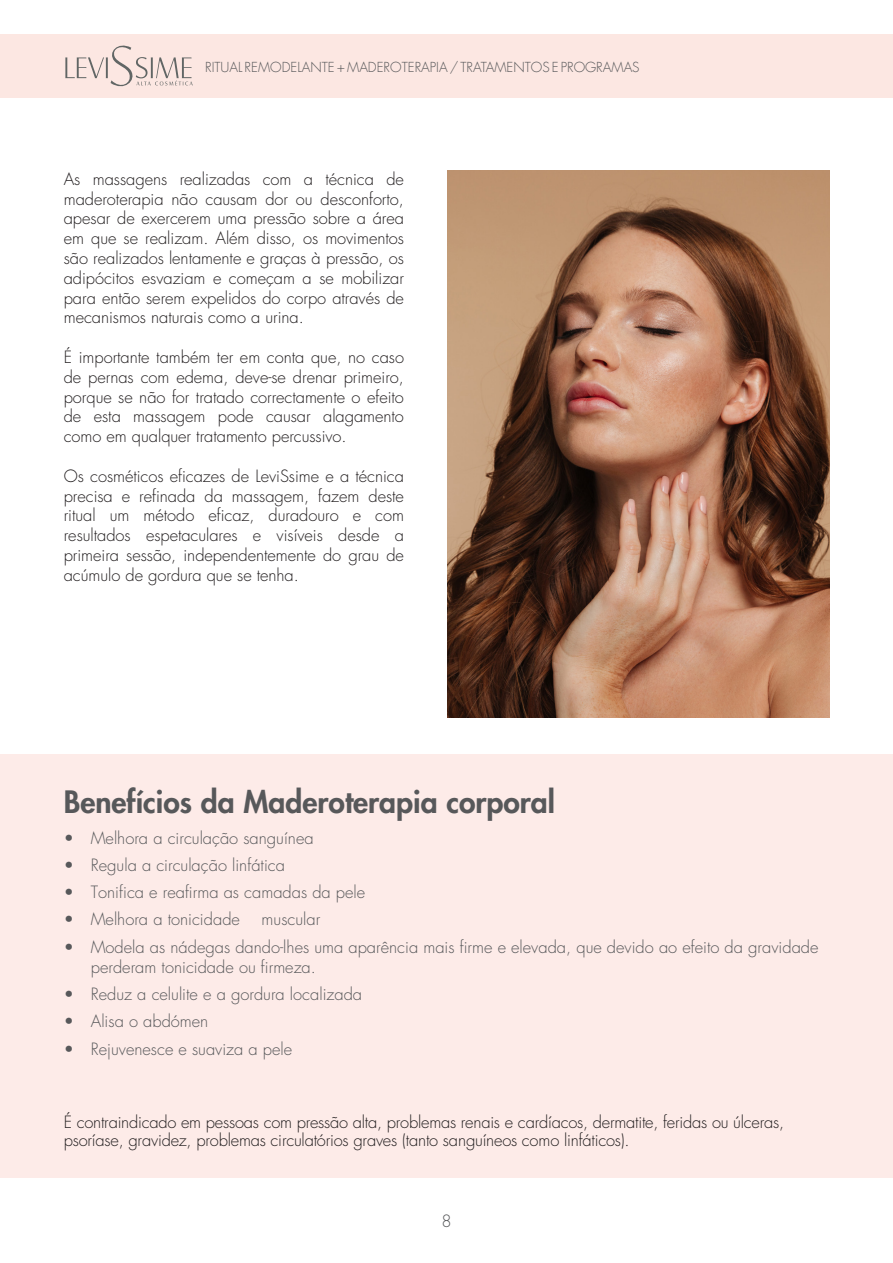
<style>
.page{position:relative;width:893px;height:1263px;background:#fff}
.page>*{position:absolute;margin:0;border:0;box-sizing:border-box;transform-origin:0 0}
.PASOS_A_SEGUIR{font:800 30px "Futura Std";color:#57585a}
.CUERPO{font:300 16.5px/19.8px "Futura Std";letter-spacing:-.005em;color:#231f20;text-align:justify}
.t1{font:300 16.5px/19.8px "Futura Std";color:#57585a}
.t2{font:300 13.5px "Futura LT";color:#57585a}
</style>
<div class="page">
<div style="left:0;top:34px;width:893px;height:64px;background:#fce7e2"></div>
<svg style="left:65px;top:45px;width:128px;height:42px"></svg>
<svg style="left:828px;top:170px;width:65px;height:585px"></svg>
<div style="left:0;top:755px;width:893px;height:423px;background:#fdebe8"></div>
<img style="left:447px;top:170px;width:382px;height:547px">
<p class="t2" style="left:205px;top:59px;width:436px">RITUAL REMODELANTE + MADEROTERAPIA / TRATAMENTOS E PROGRAMAS</p>
<p class="CUERPO" style="left:64px;top:169px;width:342px">As massagens realizadas com a técnica de maderoterapia não causam dor ou desconforto, apesar de exercerem uma pressão sobre a área em que se realizam. Além disso, os movimentos são realizados lentamente e graças à pressão, os adipócitos esvaziam e começam a se mobilizar para então serem expelidos do corpo através de mecanismos naturais como a urina.</p>
<p class="CUERPO" style="left:64px;top:347px;width:342px">É importante também ter em conta que, no caso de pernas com edema, deve-se drenar primeiro, porque se não for tratado correctamente o efeito de esta massagem pode causar alagamento como em qualquer tratamento percussivo.</p>
<p class="CUERPO" style="left:64px;top:466px;width:342px">Os cosméticos eficazes de LeviSsime e a técnica precisa e refinada da massagem, fazem deste ritual um método eficaz, duradouro e com resultados espetaculares e visíveis desde a primeira sessão, independentemente do grau de acúmulo de gordura que se tenha.</p>
<p class="PASOS_A_SEGUIR" style="left:64px;top:783px;width:493px">Benefícios da Maderoterapia corporal</p>
<p class="t1" style="left:64px;top:828px;width:251px">• Melhora a circulação sanguínea</p>
<p class="t1" style="left:64px;top:855px;width:223px">• Regula a circulação linfática</p>
<p class="t1" style="left:64px;top:883px;width:303px">• Tonifica e reafirma as camadas da pele</p>
<p class="t1" style="left:64px;top:910px;width:178px">• Melhora a tonicidade</p>
<p class="t1" style="left:262px;top:910px;width:60px">muscular</p>
<p class="t1" style="left:91px;top:937px;width:729px;text-indent:-27px">• Modela as nádegas dando-lhes uma aparência mais firme e elevada, que devido ao efeito da gravidade perderam tonicidade ou firmeza.</p>
<p class="t1" style="left:64px;top:984px;width:300px">• Reduz a celulite e a gordura localizada</p>
<p class="t1" style="left:64px;top:1012px;width:146px">• Alisa o abdómen</p>
<p class="t1" style="left:64px;top:1039px;width:230px">• Rejuvenesce e suaviza a pele</p>
<p class="CUERPO" style="left:64px;top:1113px;width:722px;line-height:18.8px">É contraindicado em pessoas com pressão alta, problemas renais e cardíacos, dermatite, feridas ou úlceras, psoríase, gravidez, problemas circulatórios graves (tanto sanguíneos como linfáticos).</p>
<p class="t1" style="left:441px;top:1211px;width:12px">8</p>
</div>
